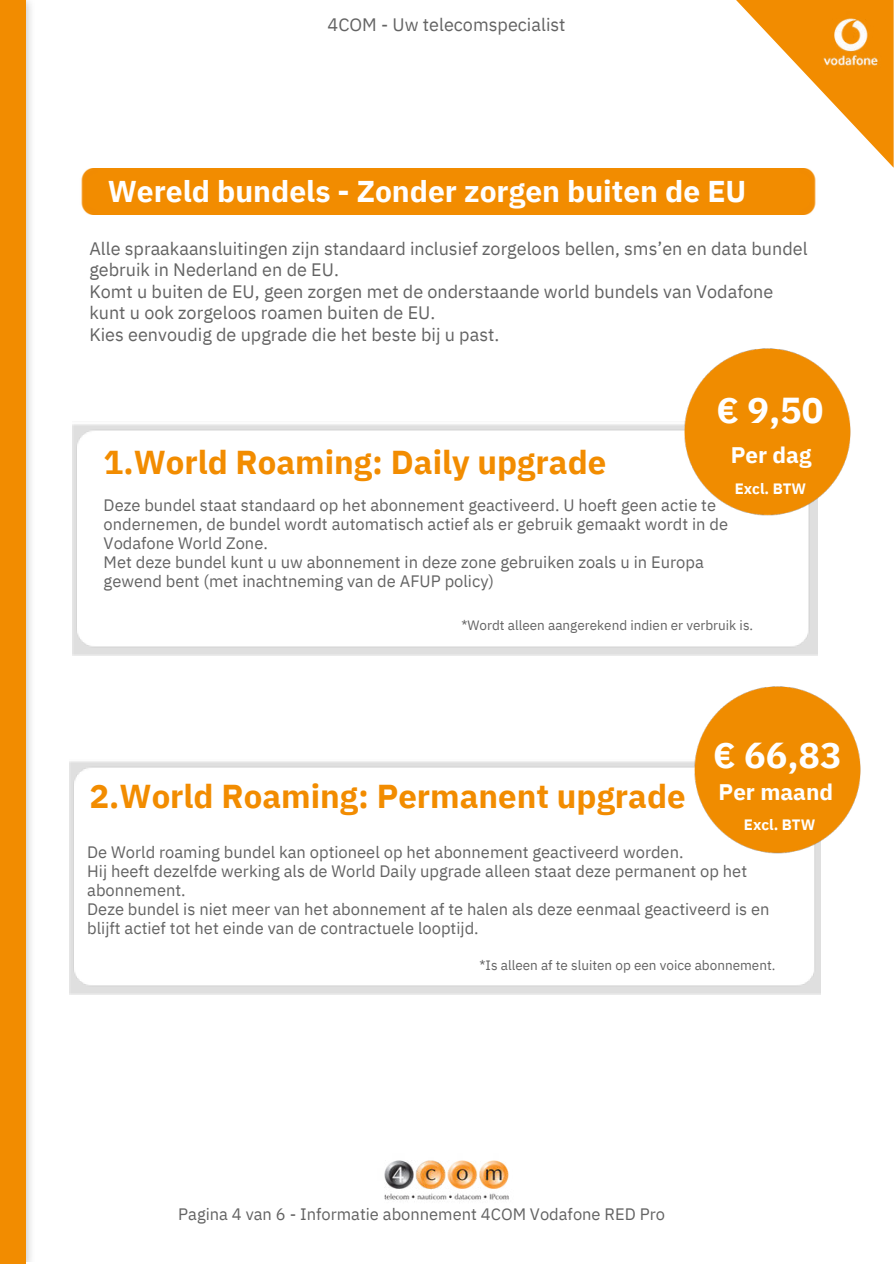
<style>
.page{position:relative;width:894px;height:1264px;background:#fff}
.page>*{position:absolute;margin:0;border:0;box-sizing:border-box;transform-origin:0 0}
.t1{font:700 36px "IBM Plex Sans";color:#fff}
.t2{font:700 33px "IBM Plex Sans";color:#f28c00}
.t3{font:700 30px "IBM Plex Sans";color:#fff}
.t4{font:700 22.5px "IBM Plex Sans";color:#fff}
.t5{font:18px/21.3px "IBM Plex Sans";color:#636363}
.t6{font:16.5px/19.2px "IBM Plex Sans";color:#636363}
.t7{font:700 15px "IBM Plex Sans";color:#fff}
.t8{font:13.5px "IBM Plex Sans";color:#636363}
</style>
<div class="page">
<svg style="left:736px;top:0;width:157px;height:167px"></svg>
<img style="left:25px;top:0;width:6px;height:1261px">
<div style="left:0;top:0;width:25px;height:1263px;background:#f28c00"></div>
<img style="left:384px;top:1160px;width:125px;height:40px">
<div style="left:81px;top:169px;width:735px;height:46px;background:#f28c00"></div>
<img style="left:816px;top:12px;width:68px;height:60px">
<img style="left:72px;top:348px;width:779px;height:308px">
<img style="left:71px;top:686px;width:790px;height:309px">
<p class="t5" style="left:327px;top:13px;width:239px">4COM - Uw telecomspecialist</p>
<h3 class="t3" style="left:108px;top:167px;width:640px">Wereld bundels - Zonder zorgen buiten de EU</h3>
<p class="t5" style="left:89px;top:236px;width:719px">Alle spraakaansluitingen zijn standaard inclusief zorgeloos bellen, sms’en en data bundel gebruik in Nederland en de EU.<br>Komt u buiten de EU, geen zorgen met de onderstaande world bundels van Vodafone kunt u ook zorgeloos roamen buiten de EU.<br>Kies eenvoudig de upgrade die het beste bij u past.</p>
<h2 class="t2" style="left:104px;top:435px;width:504px">1.World Roaming: Daily upgrade</h2>
<h1 class="t1" style="left:716px;top:382px;width:108px">€ 9,50</h1>
<h3 class="t4" style="left:730px;top:437px;width:82px">Per dag</h3>
<p class="t7" style="left:734px;top:476px;width:73px">Excl. BTW</p>
<p class="t6" style="left:104px;top:494px;width:625px">Deze bundel staat standaard op het abonnement geactiveerd. U hoeft geen actie te ondernemen, de bundel wordt automatisch actief als er gebruik gemaakt wordt in de Vodafone World Zone.<br>Met deze bundel kunt u uw abonnement in deze zone gebruiken zoals u in Europa gewend bent (met inachtneming van de AFUP policy)</p>
<p class="t8" style="left:461px;top:615px;width:293px">*Wordt alleen aangerekend indien er verbruik is.</p>
<h2 class="t2" style="left:89px;top:769px;width:597px">2.World Roaming: Permanent upgrade</h2>
<h1 class="t1" style="left:712px;top:726px;width:130px">€ 66,83</h1>
<h3 class="t4" style="left:718px;top:774px;width:116px">Per maand</h3>
<p class="t7" style="left:743px;top:813px;width:73px">Excl. BTW</p>
<p class="t6" style="left:87px;top:841px;width:683px">De World roaming bundel kan optioneel op het abonnement geactiveerd worden.<br>Hij heeft dezelfde werking als de World Daily upgrade alleen staat deze permanent op het abonnement.<br>Deze bundel is niet meer van het abonnement af te halen als deze eenmaal geactiveerd is en blijft actief tot het einde van de contractuele looptijd.</p>
<p class="t8" style="left:479px;top:954px;width:297px">*Is alleen af te sluiten op een voice abonnement.</p>
<p class="t6" style="left:178px;top:1202px;width:488px">Pagina 4 van 6 - Informatie abonnement 4COM Vodafone RED Pro</p>
</div>
